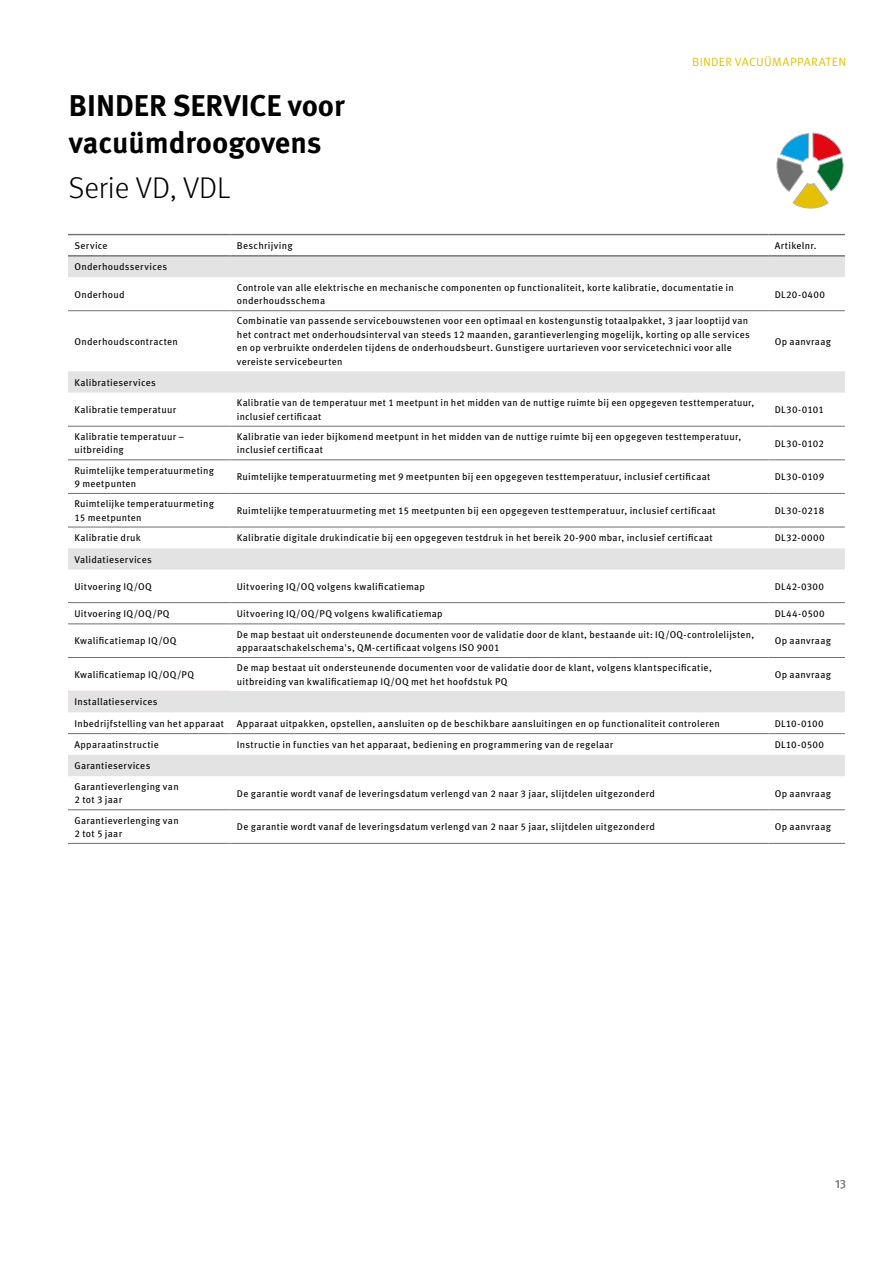
<style>
.page{position:relative;width:893px;height:1263px;background:#fff}
.page>*{position:absolute;margin:0;border:0;box-sizing:border-box;transform-origin:0 0}
.t1{font:700 30px/37.5px "Meta Pro";color:#000}
.t2{font:300 30px "Meta Pro";color:#000}
.t3{font:12px "Meta Pro Norm";letter-spacing:.025em;color:#e6c100}
.t4{font:12px "Meta Pro Norm";color:#7c7b7b}
.t5{font:9.75px/13.5px "Meta Pro";letter-spacing:.03em;color:#000}
</style>
<div class="page">
<svg style="left:776px;top:133px;width:68px;height:76px"></svg>
<svg style="left:68px;top:257px;width:777px;height:519px"></svg>
<hr style="left:68px;top:426px;width:162px;height:1px;background:#706f6f">
<hr style="left:68px;top:460px;width:162px;height:1px;background:#706f6f">
<hr style="left:230px;top:426px;width:538px;height:1px;background:#706f6f">
<hr style="left:230px;top:460px;width:538px;height:1px;background:#706f6f">
<hr style="left:768px;top:426px;width:77px;height:1px;background:#706f6f">
<hr style="left:768px;top:460px;width:77px;height:1px;background:#706f6f">
<hr style="left:768px;top:602px;width:77px;height:1px;background:#706f6f">
<hr style="left:68px;top:657px;width:162px;height:1px;background:#706f6f">
<hr style="left:230px;top:657px;width:538px;height:1px;background:#706f6f">
<hr style="left:768px;top:657px;width:77px;height:1px;background:#706f6f">
<hr style="left:68px;top:733px;width:162px;height:1px;background:#706f6f">
<hr style="left:230px;top:733px;width:538px;height:1px;background:#706f6f">
<hr style="left:768px;top:733px;width:77px;height:1px;background:#706f6f">
<hr style="left:68px;top:809px;width:162px;height:1px;background:#706f6f">
<hr style="left:230px;top:809px;width:538px;height:1px;background:#706f6f">
<hr style="left:768px;top:809px;width:77px;height:1px;background:#706f6f">
<hr style="left:68px;top:843px;width:162px;height:1px;background:#706f6f">
<hr style="left:230px;top:843px;width:538px;height:1px;background:#706f6f">
<hr style="left:768px;top:843px;width:77px;height:1px;background:#706f6f">
<hr style="left:230px;top:602px;width:538px;height:1px;background:#706f6f">
<hr style="left:68px;top:602px;width:162px;height:1px;background:#706f6f">
<hr style="left:768px;top:527px;width:77px;height:1px;background:#706f6f">
<hr style="left:68px;top:493px;width:162px;height:1px;background:#706f6f">
<hr style="left:230px;top:493px;width:538px;height:1px;background:#706f6f">
<hr style="left:768px;top:493px;width:77px;height:1px;background:#706f6f">
<hr style="left:68px;top:527px;width:162px;height:1px;background:#706f6f">
<hr style="left:230px;top:527px;width:538px;height:1px;background:#706f6f">
<hr style="left:68px;top:624px;width:162px;height:1px;background:#706f6f">
<hr style="left:230px;top:624px;width:538px;height:1px;background:#706f6f">
<hr style="left:768px;top:624px;width:77px;height:1px;background:#706f6f">
<hr style="left:68px;top:310px;width:162px;height:1px;background:#706f6f">
<hr style="left:230px;top:310px;width:538px;height:1px;background:#706f6f">
<hr style="left:768px;top:310px;width:77px;height:1px;background:#706f6f">
<hr style="left:68px;top:234px;width:162px;height:1px;background:#706f6f">
<hr style="left:68px;top:255px;width:162px;height:2px;background:#706f6f">
<hr style="left:230px;top:234px;width:538px;height:1px;background:#706f6f">
<hr style="left:230px;top:255px;width:538px;height:2px;background:#706f6f">
<hr style="left:768px;top:234px;width:77px;height:1px;background:#706f6f">
<hr style="left:768px;top:255px;width:77px;height:2px;background:#706f6f">
<hr style="left:68px;top:691px;width:162px;height:1px;background:#f9d4e7">
<h1 class="t1" style="left:69px;top:84px;width:278px">BINDER SERVICE voor vacuümdroogovens</h1>
<h1 class="t2" style="left:69px;top:166px;width:163px">Serie VD, VDL</h1>
<p class="t3" style="left:692px;top:53px;width:155px">BINDER VACUÜMAPPARATEN</p>
<p class="t5" style="left:74px;top:238px;width:35px">Service</p>
<p class="t5" style="left:237px;top:238px;width:57px">Beschrijving</p>
<p class="t5" style="left:775px;top:238px;width:43px">Artikelnr.</p>
<p class="t5" style="left:74px;top:259px;width:94px">Onderhoudsservices</p>
<p class="t5" style="left:74px;top:287px;width:52px">Onderhoud</p>
<p class="t5" style="left:237px;top:280px;width:499px">Controle van alle elektrische en mechanische componenten op functionaliteit, korte kalibratie, documentatie in onderhoudsschema</p>
<p class="t5" style="left:775px;top:287px;width:52px">DL20-0400</p>
<p class="t5" style="left:74px;top:334px;width:105px">Onderhoudscontracten</p>
<p class="t5" style="left:237px;top:314px;width:515px">Combinatie van passende servicebouwstenen voor een optimaal en kostengunstig totaalpakket, 3 jaar looptijd van het contract met onderhoudsinterval van steeds 12 maanden, garantieverlenging mogelijk, korting op alle services en op verbruikte onderdelen tijdens de onderhoudsbeurt. Gunstigere uurtarieven voor servicetechnici voor alle vereiste servicebeurten</p>
<p class="t5" style="left:775px;top:334px;width:58px">Op aanvraag</p>
<p class="t5" style="left:74px;top:375px;width:83px">Kalibratieservices</p>
<p class="t5" style="left:74px;top:402px;width:103px">Kalibratie temperatuur</p>
<p class="t5" style="left:237px;top:395px;width:519px">Kalibratie van de temperatuur met 1 meetpunt in het midden van de nuttige ruimte bij een opgegeven testtemperatuur, inclusief certificaat</p>
<p class="t5" style="left:775px;top:402px;width:51px">DL30-0101</p>
<p class="t5" style="left:74px;top:429px;width:111px">Kalibratie temperatuur – uitbreiding</p>
<p class="t5" style="left:237px;top:429px;width:506px">Kalibratie van ieder bijkomend meetpunt in het midden van de nuttige ruimte bij een opgegeven testtemperatuur, inclusief certificaat</p>
<p class="t5" style="left:775px;top:436px;width:51px">DL30-0102</p>
<p class="t5" style="left:74px;top:463px;width:141px">Ruimtelijke temperatuurmeting<br>9 meetpunten</p>
<p class="t5" style="left:237px;top:469px;width:475px">Ruimtelijke temperatuurmeting met 9 meetpunten bij een opgegeven testtemperatuur, inclusief certificaat</p>
<p class="t5" style="left:775px;top:469px;width:51px">DL30-0109</p>
<p class="t5" style="left:74px;top:496px;width:141px">Ruimtelijke temperatuurmeting<br>15 meetpunten</p>
<p class="t5" style="left:237px;top:503px;width:480px">Ruimtelijke temperatuurmeting met 15 meetpunten bij een opgegeven testtemperatuur, inclusief certificaat</p>
<p class="t5" style="left:775px;top:503px;width:51px">DL30-0218</p>
<p class="t5" style="left:74px;top:531px;width:68px">Kalibratie druk</p>
<p class="t5" style="left:237px;top:531px;width:477px">Kalibratie digitale drukindicatie bij een opgegeven testdruk in het bereik 20-900 mbar, inclusief certificaat</p>
<p class="t5" style="left:775px;top:531px;width:51px">DL32-0000</p>
<p class="t5" style="left:74px;top:552px;width:79px">Validatieservices</p>
<p class="t5" style="left:74px;top:579px;width:79px">Uitvoering IQ/OQ</p>
<p class="t5" style="left:237px;top:579px;width:190px">Uitvoering IQ/OQ volgens kwalificatiemap</p>
<p class="t5" style="left:775px;top:579px;width:51px">DL42-0300</p>
<p class="t5" style="left:74px;top:606px;width:97px">Uitvoering IQ/OQ/PQ</p>
<p class="t5" style="left:237px;top:606px;width:207px">Uitvoering IQ/OQ/PQ volgens kwalificatiemap</p>
<p class="t5" style="left:775px;top:606px;width:52px">DL44-0500</p>
<p class="t5" style="left:74px;top:634px;width:104px">Kwalificatiemap IQ/OQ</p>
<p class="t5" style="left:237px;top:627px;width:519px">De map bestaat uit ondersteunende documenten voor de validatie door de klant, bestaande uit: IQ/OQ-controlelijsten, apparaatschakelschema's, QM-certificaat volgens ISO 9001</p>
<p class="t5" style="left:775px;top:633px;width:58px">Op aanvraag</p>
<p class="t5" style="left:74px;top:667px;width:121px">Kwalificatiemap IQ/OQ/PQ</p>
<p class="t5" style="left:237px;top:660px;width:477px">De map bestaat uit ondersteunende documenten voor de validatie door de klant, volgens klantspecificatie, uitbreiding van kwalificatiemap IQ/OQ met het hoofdstuk PQ</p>
<p class="t5" style="left:775px;top:667px;width:58px">Op aanvraag</p>
<p class="t5" style="left:74px;top:691px;width:151px;line-height:21.3px">Installatieservices<br>Inbedrijfstelling van het apparaat</p>
<p class="t5" style="left:237px;top:716px;width:484px">Apparaat uitpakken, opstellen, aansluiten op de beschikbare aansluitingen en op functionaliteit controleren</p>
<p class="t5" style="left:775px;top:716px;width:50px">DL10-0100</p>
<p class="t5" style="left:74px;top:737px;width:86px">Apparaatinstructie</p>
<p class="t5" style="left:237px;top:737px;width:378px">Instructie in functies van het apparaat, bediening en programmering van de regelaar</p>
<p class="t5" style="left:775px;top:737px;width:51px">DL10-0500</p>
<p class="t5" style="left:74px;top:755px;width:106px;line-height:20.7px">Garantieservices<br>Garantieverlenging van</p>
<p class="t5" style="left:74px;top:793px;width:49px">2 tot 3 jaar</p>
<p class="t5" style="left:237px;top:786px;width:420px">De garantie wordt vanaf de leveringsdatum verlengd van 2 naar 3 jaar, slijtdelen uitgezonderd</p>
<p class="t5" style="left:775px;top:786px;width:58px">Op aanvraag</p>
<p class="t5" style="left:74px;top:813px;width:106px">Garantieverlenging van<br>2 tot 5 jaar</p>
<p class="t5" style="left:237px;top:819px;width:420px">De garantie wordt vanaf de leveringsdatum verlengd van 2 naar 5 jaar, slijtdelen uitgezonderd</p>
<p class="t5" style="left:775px;top:819px;width:58px">Op aanvraag</p>
<p class="t4" style="left:835px;top:1175px;width:13px">13</p>
</div>
